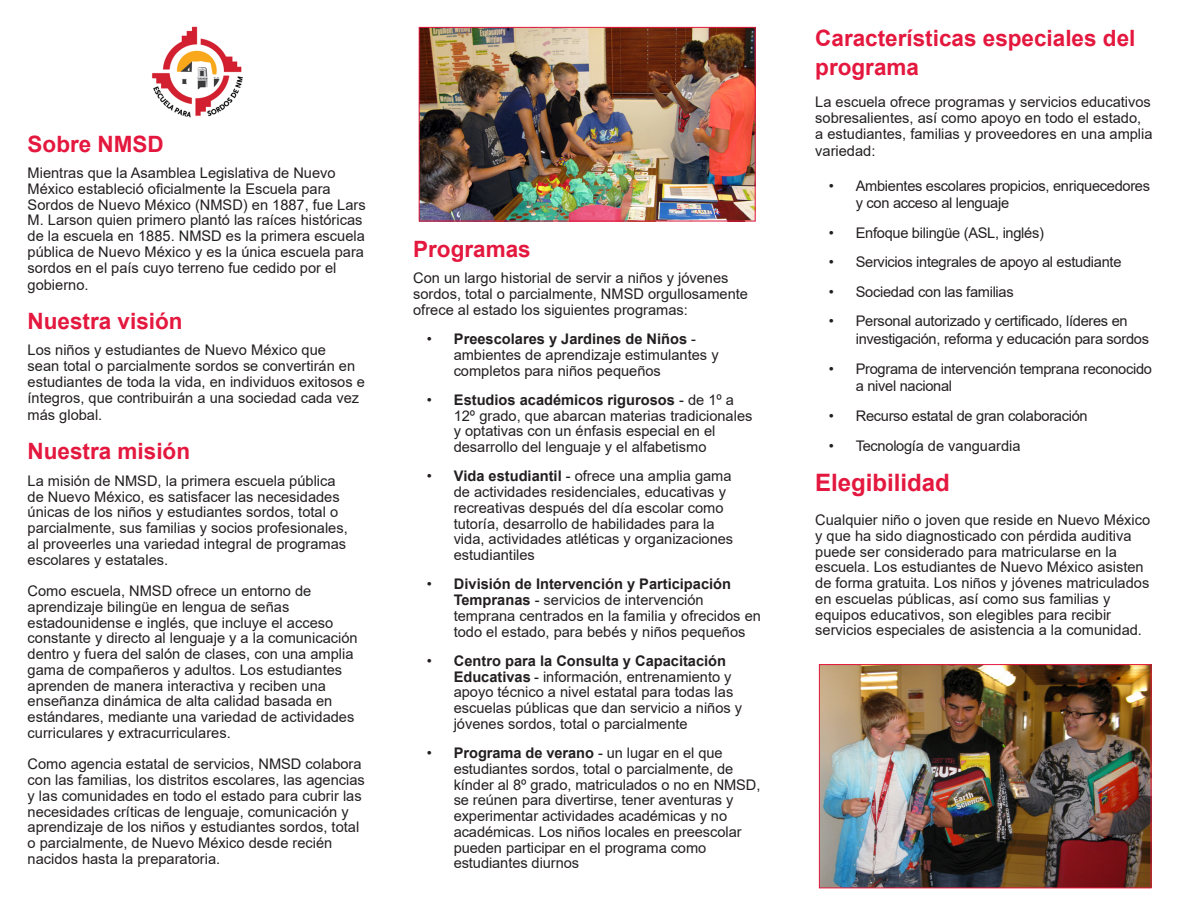
<style>
.page{position:relative;width:1188px;height:918px;background:#fff}
.page>*{position:absolute;margin:0;border:0;box-sizing:border-box;transform-origin:0 0}
.Subheading{font:700 24px "Arial";color:#e4183e}
.Subheading-2{font:700 22.5px/28.8px "Arial";color:#e4183e}
.Regular_Copy_Spanish{font:14.7px/15.8px "Arial";color:#231f20}
.Regular_Copy{font:14.7px/15.8px "Arial";color:#231f20}
.Regular_Copy_Spanish-2{font:14.7px/17.5px "Arial";letter-spacing:-.02em;color:#231f20}
.s1{font-weight:700}
</style>
<div class="page">
<img style="left:152px;top:26px;width:91px;height:92px">
<img style="left:421px;top:29px;width:333px;height:190px">
<div style="left:419px;top:27px;width:337px;height:194px;border:1px solid #e4183e"></div>
<img style="left:821px;top:666px;width:328px;height:220px">
<div style="left:819px;top:664px;width:332px;height:224px;border:1px solid #e4183e"></div>
<p class="Subheading-2" style="left:28px;top:130px;width:138px">Sobre NMSD</p>
<p class="Regular_Copy_Spanish" style="left:28px;top:165px;width:340px">Mientras que la Asamblea Legislativa de Nuevo México estableció oficialmente la Escuela para Sordos de Nuevo México (NMSD) en 1887, fue Lars M. Larson quien primero plantó las raíces históricas de la escuela en 1885. NMSD es la primera escuela pública de Nuevo México y es la única escuela para sordos en el país cuyo terreno fue cedido por el</p>
<p class="Regular_Copy_Spanish" style="left:28px;top:277px;width:62px">gobierno.</p>
<p class="Subheading-2" style="left:28px;top:307px;width:157px">Nuestra visión</p>
<p class="Regular_Copy_Spanish" style="left:28px;top:342px;width:339px">Los niños y estudiantes de Nuevo México que<br>sean total o parcialmente sordos se convertirán en estudiantes de toda la vida, en individuos exitosos e íntegros, que contribuirán a una sociedad cada vez</p>
<p class="Regular_Copy_Spanish" style="left:28px;top:407px;width:76px">más global.</p>
<p class="Subheading-2" style="left:28px;top:437px;width:164px">Nuestra misión</p>
<p class="Regular_Copy" style="left:28px;top:473px;width:322px">La misión de NMSD, la primera escuela pública de Nuevo México, es satisfacer las necesidades únicas de los niños y estudiantes sordos, total o parcialmente, sus familias y socios profesionales, al proveerles una variedad integral de programas escolares y estatales.</p>
<p class="Regular_Copy" style="left:28px;top:583px;width:285px">Como escuela, NMSD ofrece un entorno de</p>
<p class="Regular_Copy" style="left:28px;top:599px;width:263px">aprendizaje bilingüe en lengua de señas</p>
<p class="Regular_Copy" style="left:28px;top:615px;width:332px">estadounidense e inglés, que incluye el acceso constante y directo al lenguaje y a la comunicación dentro y fuera del salón de clases, con una amplia gama de compañeros y adultos. Los estudiantes aprenden de manera interactiva y reciben una enseñanza dinámica de alta calidad basada en estándares, mediante una variedad de actividades curriculares y extracurriculares.</p>
<p class="Regular_Copy" style="left:28px;top:756px;width:339px">Como agencia estatal de servicios, NMSD colabora con las familias, los distritos escolares, las agencias y las comunidades en todo el estado para cubrir las necesidades críticas de lenguaje, comunicación y aprendizaje de los niños y estudiantes sordos, total o parcialmente, de Nuevo México desde recién</p>
<p class="Regular_Copy" style="left:28px;top:851px;width:194px">nacidos hasta la preparatoria.</p>
<p class="Subheading-2" style="left:413px;top:235px;width:119px">Programas</p>
<p class="Regular_Copy_Spanish" style="left:413px;top:270px;width:336px">Con un largo historial de servir a niños y jóvenes sordos, total o parcialmente, NMSD orgullosamente ofrece al estado los siguientes programas:</p>
<p class="Regular_Copy_Spanish" style="left:454px;top:331px;width:266px;text-indent:-27px">• <span class="s1">Preescolares y Jardines de Niños</span> - ambientes de aprendizaje estimulantes y completos para niños pequeños</p>
<p class="Regular_Copy_Spanish" style="left:454px;top:392px;width:300px;text-indent:-27px">• <span class="s1">Estudios académicos rigurosos</span> - de 1º a 12º grado, que abarcan materias tradicionales y optativas con un énfasis especial en el desarrollo del lenguaje y el alfabetismo</p>
<p class="Regular_Copy_Spanish" style="left:454px;top:468px;width:281px;text-indent:-27px">• <span class="s1">Vida estudiantil</span> - ofrece una amplia gama de actividades residenciales, educativas y recreativas después del día escolar como tutoría, desarrollo de habilidades para la vida, actividades atléticas y organizaciones estudiantiles</p>
<p class="Regular_Copy_Spanish" style="left:454px;top:576px;width:309px;text-indent:-27px">• <span class="s1">División de Intervención y Participación Tempranas</span> - servicios de intervención temprana centrados en la familia y ofrecidos en todo el estado, para bebés y niños pequeños</p>
<p class="Regular_Copy_Spanish" style="left:454px;top:653px;width:290px;text-indent:-27px">• <span class="s1">Centro para la Consulta y Capacitación Educativas</span> - información, entrenamiento y apoyo técnico a nivel estatal para todas las escuelas públicas que dan servicio a niños y jóvenes sordos, total o parcialmente</p>
<p class="Regular_Copy_Spanish" style="left:454px;top:745px;width:308px;text-indent:-27px">• <span class="s1">Programa de verano</span> - un lugar en el que estudiantes sordos, total o parcialmente, de kínder al 8º grado, matriculados o no en NMSD, se reúnen para divertirse, tener aventuras y experimentar actividades académicas y no académicas. Los niños locales en preescolar pueden participar en el programa como estudiantes diurnos</p>
<p class="Subheading-2" style="left:815px;top:24px;width:322px">Características especiales del programa</p>
<p class="Regular_Copy_Spanish" style="left:815px;top:94px;width:339px">La escuela ofrece programas y servicios educativos sobresalientes, así como apoyo en todo el estado, a estudiantes, familias y proveedores en una amplia</p>
<p class="Regular_Copy_Spanish" style="left:815px;top:143px;width:62px">variedad:</p>
<p class="Regular_Copy_Spanish-2" style="left:856px;top:177px;width:296px;text-indent:-27px">• Ambientes escolares propicios, enriquecedores y con acceso al lenguaje</p>
<p class="Regular_Copy_Spanish-2" style="left:829px;top:224px;width:217px">• Enfoque bilingüe (ASL, inglés)</p>
<p class="Regular_Copy_Spanish-2" style="left:829px;top:253px;width:294px">• Servicios integrales de apoyo al estudiante</p>
<p class="Regular_Copy_Spanish-2" style="left:829px;top:283px;width:186px">• Sociedad con las familias</p>
<p class="Regular_Copy_Spanish-2" style="left:856px;top:312px;width:295px;text-indent:-27px">• Personal autorizado y certificado, líderes en investigación, reforma y educación para sordos</p>
<p class="Regular_Copy_Spanish-2" style="left:856px;top:360px;width:298px;text-indent:-27px">• Programa de intervención temprana reconocido a nivel nacional</p>
<p class="Regular_Copy_Spanish-2" style="left:829px;top:407px;width:260px">• Recurso estatal de gran colaboración</p>
<p class="Regular_Copy_Spanish" style="left:829px;top:438px;width:193px">• Tecnología de vanguardia</p>
<p class="Subheading" style="left:815px;top:466px;width:136px">Elegibilidad</p>
<p class="Regular_Copy_Spanish" style="left:815px;top:512px;width:336px">Cualquier niño o joven que reside en Nuevo México y que ha sido diagnosticado con pérdida auditiva puede ser considerado para matricularse en la escuela. Los estudiantes de Nuevo México asisten de forma gratuita. Los niños y jóvenes matriculados en escuelas públicas, así como sus familias y equipos educativos, son elegibles para recibir servicios especiales de asistencia a la comunidad.</p>
</div>
